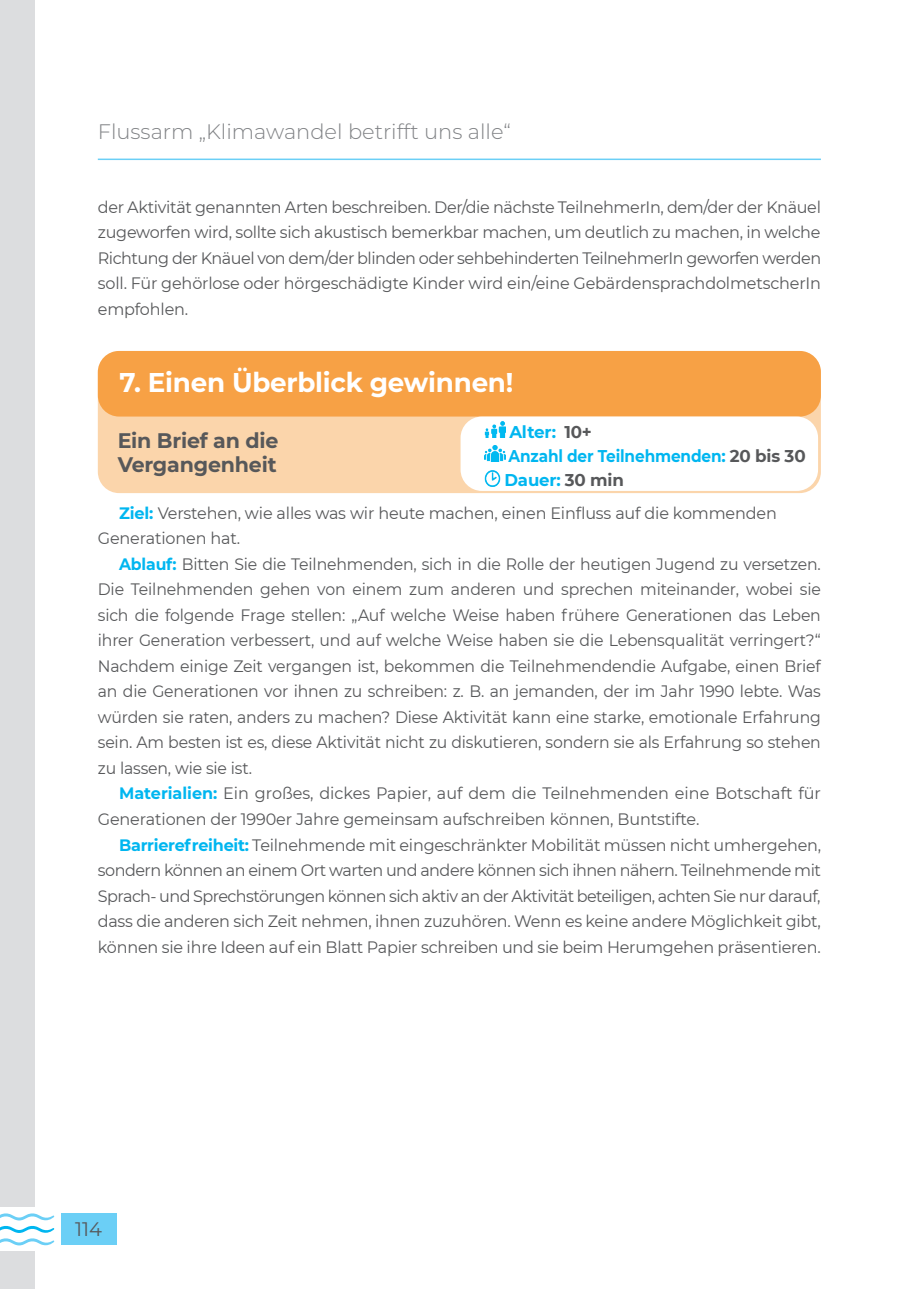
<style>
.page{position:relative;width:906px;height:1289px;background:#fff}
.page>*{position:absolute;margin:0;border:0;box-sizing:border-box;transform-origin:0 0}
.t1{font:700 27px "Montserrat";letter-spacing:-.01em;color:#fff}
.t2{font:300 21px "Montserrat";color:#808285}
.t3{font:700 21px/24px "Montserrat";letter-spacing:-.01em;color:#57585a}
.t4{font:19.5px "Montserrat";color:#57585a}
.t5{font:700 16.95px/24.3px "Montserrat";letter-spacing:-.01em;color:#00b6f0}
.t6{font:16.5px/25.5px "Montserrat";letter-spacing:-.01em;color:#57585a;text-align:justify}
.t7{font:16.5px/25.5px "Montserrat";letter-spacing:-.01em;color:#57585a;text-align:justify;scale:.95 1}
.s1{color:#57585a}
.s2{font-weight:700;color:#00b6f0}
</style>
<div class="page">
<div style="left:61px;top:1213px;width:55px;height:32px;background:#6bcff6"></div>
<svg style="left:0;top:1213px;width:54px;height:32px"></svg>
<div style="left:0;top:0;width:34px;height:1205px;background:#dcdddf"></div>
<div style="left:0;top:1251px;width:34px;height:37px;background:#dcdddf"></div>
<hr style="left:98px;top:158px;width:723px;height:2px;background:#6bcff6">
<div style="left:98px;top:351px;width:723px;height:142px;background:#fbd5ab;border-radius:21px"></div>
<div style="left:98px;top:351px;width:723px;height:65px;background:#f7a145;border-radius:21px"></div>
<div style="left:460px;top:416px;width:358px;height:75px;background:#fff;border-radius:21px"></div>
<img style="left:485px;top:421px;width:21px;height:16px">
<img style="left:485px;top:445px;width:20px;height:17px">
<img style="left:485px;top:471px;width:15px;height:15px">
<p class="t2" style="left:98px;top:118px;width:414px">Flussarm „Klimawandel betrifft uns alle“</p>
<p class="t6" style="left:98px;top:193px;width:725px">der Aktivität genannten Arten beschreiben. Der/die nächste TeilnehmerIn, dem/der der Knäuel zugeworfen wird, sollte sich akustisch bemerkbar machen, um deutlich zu machen, in welche Richtung der Knäuel von dem/der blinden oder sehbehinderten TeilnehmerIn geworfen werden soll. Für gehörlose oder hörgeschädigte Kinder wird ein/eine GebärdensprachdolmetscherIn empfohlen.</p>
<h1 class="t1" style="left:119px;top:362px;width:395px">7. Einen Überblick gewinnen!</h1>
<p class="t3" style="left:118px;top:427px;width:162px">Ein Brief an die<br>Vergangenheit</p>
<p class="t5" style="left:504px;top:418px;width:303px">Alter: <span class="s1">10+<br></span>Anzahl der Teilnehmenden: <span class="s1">20 bis 30<br></span>Dauer: <span class="s1">30 min</span></p>
<p class="t6" style="left:98px;top:499px;width:680px;text-indent:21px"><span class="s2">Ziel:</span> Verstehen, wie alles was wir heute machen, einen Einfluss auf die kommenden<br>Generationen hat.</p>
<p class="t7" style="left:98px;top:550px;width:762px;text-indent:21px"><span class="s2">Ablauf:</span> Bitten Sie die Teilnehmenden, sich in die Rolle der heutigen Jugend zu versetzen.<br>Die Teilnehmenden gehen von einem zum anderen und sprechen miteinander, wobei sie sich die folgende Frage stellen: „Auf welche Weise haben frühere Generationen das Leben ihrer Generation verbessert, und auf welche Weise haben sie die Lebensqualität verringert?“ Nachdem einige Zeit vergangen ist, bekommen die Teilnehmendendie Aufgabe, einen Brief an die Generationen vor ihnen zu schreiben: z. B. an jemanden, der im Jahr 1990 lebte. Was würden sie raten, anders zu machen? Diese Aktivität kann eine starke, emotionale Erfahrung sein. Am besten ist es, diese Aktivität nicht zu diskutieren, sondern sie als Erfahrung so stehen zu lassen, wie sie ist.</p>
<p class="t6" style="left:98px;top:780px;width:724px;text-indent:21px"><span class="s2">Materialien:</span> Ein großes, dickes Papier, auf dem die Teilnehmenden eine Botschaft für<br>Generationen der 1990er Jahre gemeinsam aufschreiben können, Buntstifte.</p>
<p class="t6" style="left:98px;top:831px;width:725px;text-indent:21px"><span class="s2">Barrierefreiheit:</span> Teilnehmende mit eingeschränkter Mobilität müssen nicht umhergehen, sondern können an einem Ort warten und andere können sich ihnen nähern. Teilnehmende mit Sprach- und Sprechstörungen können sich aktiv an der Aktivität beteiligen, achten Sie nur darauf, dass die anderen sich Zeit nehmen, ihnen zuzuhören. Wenn es keine andere Möglichkeit gibt, können sie ihre Ideen auf ein Blatt Papier schreiben und sie beim Herumgehen präsentieren.</p>
<p class="t4" style="left:75px;top:1215px;width:28px">114</p>
</div>
